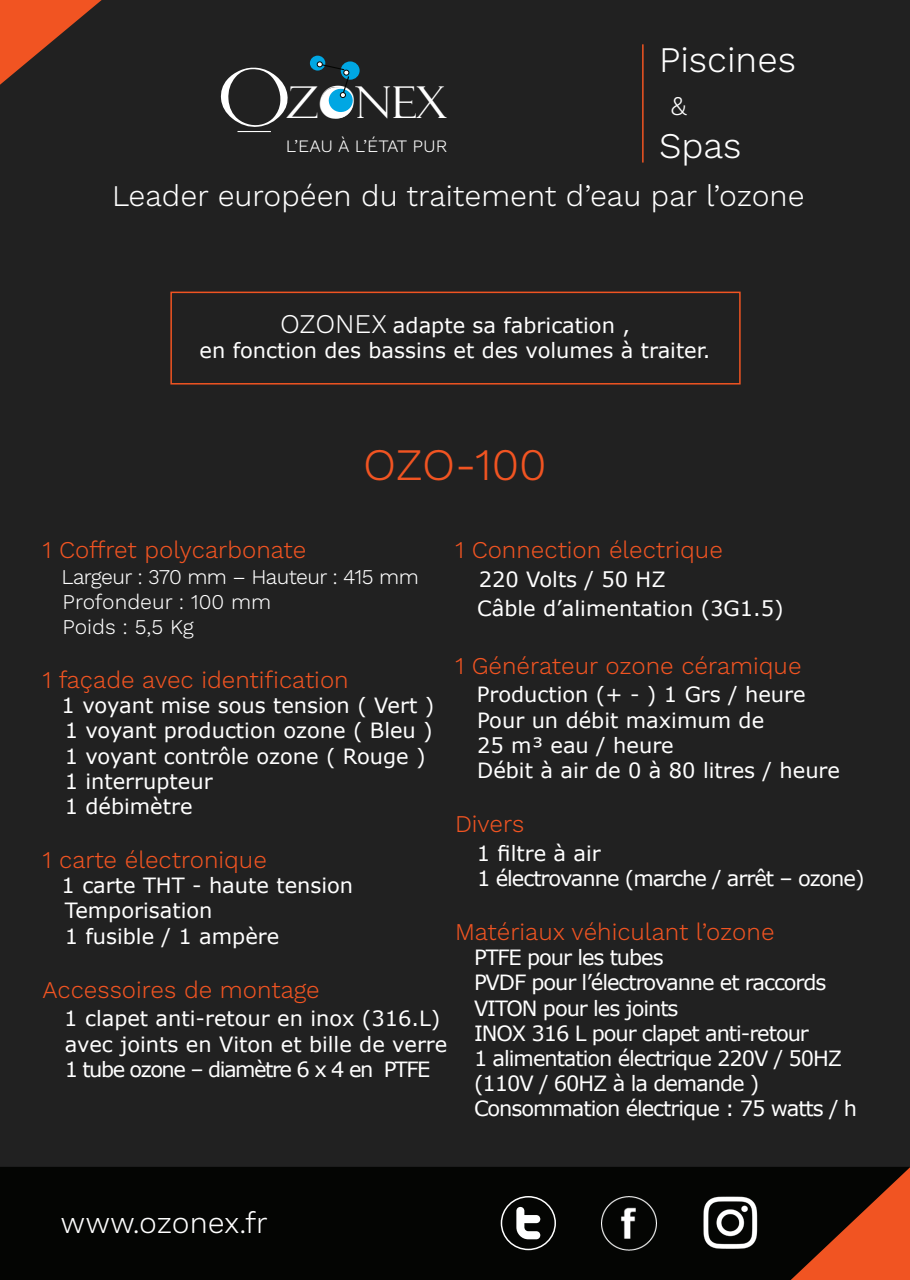
<style>
.page{position:relative;width:910px;height:1280px;background:#fff}
.page>*{position:absolute;margin:0;border:0;box-sizing:border-box;transform-origin:0 0}
.t1{font:300 45px "Work Sans";letter-spacing:-.005em;color:#f15422}
.t2{font:43.95px "Felix Titling";color:#fff}
.t3{font:300 36px "Work Sans";color:#fff}
.t4{font:300 30px "Work Sans";color:#fff}
.t5{font:300 27px "Work Sans";color:#fff}
.t6{font:300 24px "Work Sans";color:#f15422}
.t7{font:21px/25.2px "Verdana";color:#fff}
.t8{font:21px/25.2px "Verdana";letter-spacing:-.05em;color:#fff}
.t9{font:300 21px/25.2px "Work Sans";letter-spacing:-.03em;color:#fff}
.t10{font:300 17.4px "Work Sans";color:#fff}
.s1{font-family:"Work Sans";font-weight:300;font-size:27px}
</style>
<div class="page">
<img style="left:0;top:0;width:910px;height:1280px">
<svg style="left:0;top:0;width:102px;height:85px;background:#893a21"></svg>
<div style="left:321px;top:87px;width:32px;height:31px;background:#fff;border-radius:50%"></div>
<svg style="left:341px;top:61px;width:19px;height:19px"></svg>
<div style="left:310px;top:56px;width:15px;height:15px;background:#00a7e3;border-radius:50%"></div>
<svg style="left:317px;top:62px;width:36px;height:50px;background:#376d80"></svg>
<hr style="left:642px;top:44px;width:2px;height:119px;background:#f15422">
<svg style="left:791px;top:1167px;width:119px;height:113px;background:#7a2c12"></svg>
<img style="left:703px;top:1196px;width:55px;height:52px">
<img style="left:602px;top:1196px;width:55px;height:54px">
<svg style="left:516px;top:1207px;width:24px;height:32px"></svg>
<div style="left:501px;top:1196px;width:55px;height:54px;border:2px solid #fff;border-radius:50%"></div>
<div style="left:170px;top:292px;width:571px;height:92px;border:2px solid #f15422"></div>
<div style="left:210px;top:54px;width:89px;height:86px;background:#212121"></div>
<h2 class="t2" style="left:286px;top:77px;width:162px">ZONEX</h2>
<p class="t10" style="left:286px;top:136px;width:163px">L’EAU À L’ÉTAT PUR</p>
<h3 class="t3" style="left:659px;top:45px;width:138px">Piscines</h3>
<p class="t5" style="left:671px;top:95px;width:18px">&amp;</p>
<h3 class="t3" style="left:659px;top:131px;width:84px">Spas</h3>
<h3 class="t4" style="left:112px;top:183px;width:694px">Leader européen du traitement d’eau par l’ozone</h3>
<p class="t7" style="left:200px;top:314px;width:512px;text-align:center"><span class="s1">OZONEX</span> adapte sa fabrication ,<br>en fonction des bassins et des volumes à traiter.</p>
<h1 class="t1" style="left:363px;top:446px;width:185px">OZO-100</h1>
<p class="t6" style="left:43px;top:540px;width:265px">1 Coffret polycarbonate</p>
<p class="t9" style="left:62px;top:565px;width:359px">Largeur : 370 mm – Hauteur : 415 mm<br>Profondeur : 100 mm<br>Poids : 5,5 Kg</p>
<p class="t6" style="left:43px;top:670px;width:308px">1 façade avec identification</p>
<p class="t7" style="left:62px;top:694px;width:374px">1 voyant mise sous tension ( Vert )<br>1 voyant production ozone ( Bleu )<br>1 voyant contrôle ozone ( Rouge )<br>1 interrupteur<br>1 débimètre</p>
<p class="t6" style="left:43px;top:850px;width:226px">1 carte électronique</p>
<p class="t7" style="left:62px;top:874px;width:293px">1 carte THT - haute tension<br>Temporisation<br>1 fusible / 1 ampère</p>
<p class="t6" style="left:43px;top:980px;width:279px">Accessoires de montage</p>
<p class="t7" style="left:64px;top:1007px;width:385px">1 clapet anti-retour en inox (316.L) avec joints en Viton et bille de verre<br>1 tube ozone – diamètre 6 x 4 en PTFE</p>
<p class="t6" style="left:455px;top:540px;width:269px">1 Connection électrique</p>
<p class="t7" style="left:477px;top:566px;width:308px;line-height:28.8px">220 Volts / 50 HZ<br>Câble d’alimentation (3G1.5)</p>
<p class="t6" style="left:455px;top:656px;width:348px">1 Générateur ozone céramique</p>
<p class="t7" style="left:477px;top:683px;width:365px">Production (+ - ) 1 Grs / heure<br>Pour un débit maximum de<br>25 m³ eau / heure<br>Débit à air de 0 à 80 litres / heure</p>
<p class="t6" style="left:455px;top:814px;width:71px">Divers</p>
<p class="t8" style="left:477px;top:840px;width:389px">1 iltre à air<br>1 électrovanne (marche / arrêt – ozone)</p>
<p class="t6" style="left:455px;top:922px;width:321px">Matériaux véhiculant l’ozone</p>
<p class="t8" style="left:474px;top:946px;width:385px">PTFE pour les tubes<br>PVDF pour l’électrovanne et raccords<br>VITON pour les joints<br>INOX 316 L pour clapet anti-retour<br>1 alimentation électrique 220V / 50HZ (110V / 60HZ à la demande )<br>Consommation électrique : 75 watts / h</p>
<h3 class="t4" style="left:61px;top:1210px;width:209px">www.ozonex.fr</h3>
</div>
